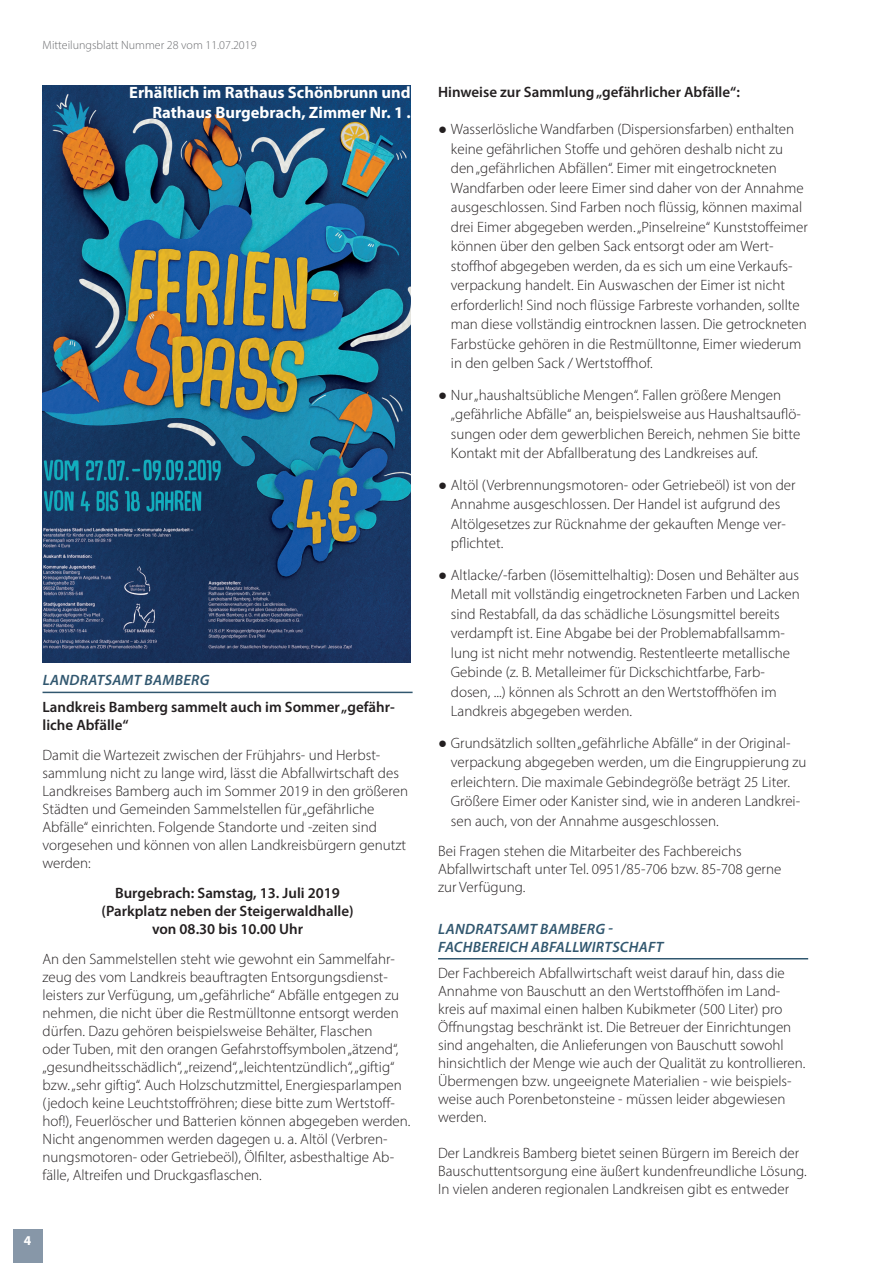
<style>
.page{position:relative;width:872px;height:1263px;background:#fff}
.page>*{position:absolute;margin:0;border:0;box-sizing:border-box;transform-origin:0 0}
.t1{font:700 16.5px/19.8px "Myriad Pro";color:#fff;text-align:right}
.t2{font:300 15px/18px "Myriad Pro";color:#231f20}
.t3{font:600 15px/18px "Myriad Pro";color:#231f20}
.t4{font:italic 600 15px/18px "Myriad Pro";letter-spacing:.02em;color:#31576f}
.t5{font:700 13.5px "Myriad Pro";color:#fff}
.t6{font:300 12px "Myriad Pro";color:#6c6d70}
.s1{font-family:"Arial";font-weight:400}
</style>
<div class="page">
<div style="left:13px;top:1229px;width:30px;height:34px;background:#8797a8"></div>
<hr style="left:43px;top:692px;width:369px;height:1px;background:#31576f">
<hr style="left:438px;top:958px;width:370px;height:1px;background:#31576f">
<img style="left:42px;top:86px;width:369px;height:577px">
<p class="t6" style="left:43px;top:38px;width:215px">Mitteilungsblatt Nummer 28 vom 11.07.2019</p>
<p class="t1" style="left:129px;top:82px;width:283px">Erhältlich im Rathaus Schönbrunn und<br>Rathaus Burgebrach, Zimmer Nr. 1 .</p>
<p class="t4" style="left:43px;top:671px;width:168px">LANDRATSAMT BAMBERG</p>
<p class="t3" style="left:43px;top:697px;width:354px">Landkreis Bamberg sammelt auch im Sommer „gefähr&shy;liche Abfälle“</p>
<p class="t2" style="left:43px;top:746px;width:367px">Damit die Wartezeit zwischen der Frühjahrs- und Herbst&shy;sammlung nicht zu lange wird, lässt die Abfallwirtschaft des Landkreises Bamberg auch im Sommer 2019 in den größeren Städten und Gemeinden Sammelstellen für „gefährliche Abfälle“ einrichten. Folgende Standorte und -zeiten sind vorgesehen und können von allen Landkreisbürgern genutzt werden:</p>
<p class="t3" style="left:101px;top:883px;width:254px;text-align:center">Burgebrach: Samstag, 13. Juli 2019 (Parkplatz neben der Steigerwaldhalle) von 08.30 bis 10.00 Uhr</p>
<p class="t2" style="left:43px;top:950px;width:369px">An den Sammelstellen steht wie gewohnt ein Sammelfahr&shy;zeug des vom Landkreis beauftragten Entsorgungsdienst&shy;leisters zur Verfügung, um „gefährliche“ Abfälle entgegen zu nehmen, die nicht über die Restmülltonne entsorgt werden dürfen. Dazu gehören beispielsweise Behälter, Flaschen<br>oder Tuben, mit den orangen Gefahrstoffsymbolen „ätzend“, „gesundheitsschädlich“, „reizend“, „leichtentzündlich“, „giftig“ bzw. „sehr giftig“. Auch Holzschutzmittel, Energiesparlampen (jedoch keine Leuchtstoffröhren; diese bitte zum Wertstoff&shy;hof!), Feuerlöscher und Batterien können abgegeben werden.<br>Nicht angenommen werden dagegen u. a. Altöl (Verbren&shy;nungsmotoren- oder Getriebeöl), Ölfilter, asbesthaltige Ab&shy;fälle, Altreifen und Druckgasflaschen.</p>
<p class="t5" style="left:24px;top:1231px;width:9px">4</p>
<p class="t3" style="left:438px;top:82px;width:303px">Hinweise zur Sammlung „gefährlicher Abfälle“:</p>
<p class="t2" style="left:451px;top:119px;width:358px;line-height:19.5px;text-indent:-13px"><span class="s1">●</span> Wasserlösliche Wandfarben (Dispersionsfarben) enthalten keine gefährlichen Stoffe und gehören deshalb nicht zu den „gefährlichen Abfällen“. Eimer mit eingetrockneten Wandfarben oder leere Eimer sind daher von der Annahme ausgeschlossen. Sind Farben noch flüssig, können maximal drei Eimer abgegeben werden. „Pinselreine“ Kunststoffeimer können über den gelben Sack entsorgt oder am Wert&shy;stoffhof abgegeben werden, da es sich um eine Verkaufs&shy;verpackung handelt. Ein Auswaschen der Eimer ist nicht erforderlich! Sind noch flüssige Farbreste vorhanden, sollte man diese vollständig eintrocknen lassen. Die getrockneten Farbstücke gehören in die Restmülltonne, Eimer wiederum in den gelben Sack / Wertstoffhof.</p>
<p class="t2" style="left:451px;top:385px;width:352px;line-height:19.5px;text-indent:-13px"><span class="s1">●</span> Nur „haushaltsübliche Mengen“. Fallen größere Mengen „gefährliche Abfälle“ an, beispielsweise aus Haushaltsauflö&shy;sungen oder dem gewerblichen Bereich, nehmen Sie bitte Kontakt mit der Abfallberatung des Landkreises auf.</p>
<p class="t2" style="left:451px;top:475px;width:346px;line-height:19.5px;text-indent:-13px"><span class="s1">●</span> Altöl (Verbrennungsmotoren- oder Getriebeöl) ist von der Annahme ausgeschlossen. Der Handel ist aufgrund des Altölgesetzes zur Rücknahme der gekauften Menge ver&shy;pflichtet.</p>
<p class="t2" style="left:451px;top:565px;width:350px;line-height:19.5px;text-indent:-13px"><span class="s1">●</span> Altlacke/-farben (lösemittelhaltig): Dosen und Behälter aus Metall mit vollständig eingetrockneten Farben und Lacken sind Restabfall, da das schädliche Lösungsmittel bereits verdampft ist. Eine Abgabe bei der Problemabfallsamm&shy;lung ist nicht mehr notwendig. Restentleerte metallische Gebinde (z. B. Metalleimer für Dickschichtfarbe, Farb&shy;dosen, ...) können als Schrott an den Wertstoffhöfen im Landkreis abgegeben werden.</p>
<p class="t2" style="left:451px;top:733px;width:357px;line-height:19.5px;text-indent:-13px"><span class="s1">●</span> Grundsätzlich sollten „gefährliche Abfälle“ in der Original&shy;verpackung abgegeben werden, um die Eingruppierung zu erleichtern. Die maximale Gebindegröße beträgt 25 Liter.<br>Größere Eimer oder Kanister sind, wie in anderen Landkrei&shy;sen auch, von der Annahme ausgeschlossen.</p>
<p class="t2" style="left:438px;top:841px;width:345px">Bei Fragen stehen die Mitarbeiter des Fachbereichs<br>Abfallwirtschaft unter Tel. 0951/85-706 bzw. 85-708 gerne zur Verfügung.</p>
<p class="t4" style="left:438px;top:919px;width:226px">LANDRATSAMT BAMBERG -<br>FACHBEREICH ABFALLWIRTSCHAFT</p>
<p class="t2" style="left:438px;top:964px;width:369px">Der Fachbereich Abfallwirtschaft weist darauf hin, dass die Annahme von Bauschutt an den Wertstoffhöfen im Land&shy;kreis auf maximal einen halben Kubikmeter (500 Liter) pro Öffnungstag beschränkt ist. Die Betreuer der Einrichtungen sind angehalten, die Anlieferungen von Bauschutt sowohl hinsichtlich der Menge wie auch der Qualität zu kontrollieren.<br>Übermengen bzw. ungeeignete Materialien - wie beispiels&shy;weise auch Porenbetonsteine - müssen leider abgewiesen werden.</p>
<p class="t2" style="left:438px;top:1144px;width:370px">Der Landkreis Bamberg bietet seinen Bürgern im Bereich der<br>Bauschuttentsorgung eine äußert kundenfreundliche Lösung.<br>In vielen anderen regionalen Landkreisen gibt es entweder</p>
</div>
